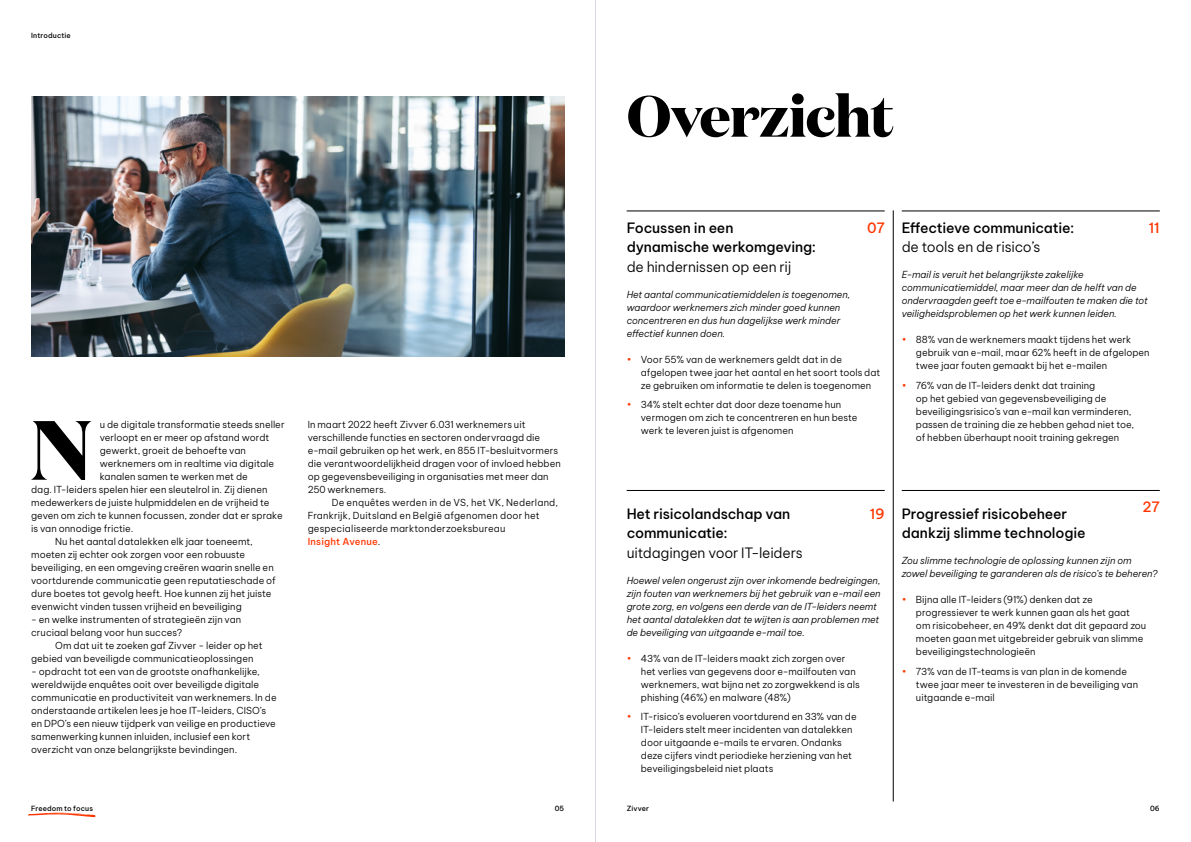
<style>
.page{position:relative;width:1191px;height:842px;background:#fff}
.page>*{position:absolute;margin:0;border:0;box-sizing:border-box;transform-origin:0 0}
.t1{font:700 83.8px "Domaine Display";color:#000}
.t2{font:700 58px "Domaine Display";letter-spacing:-.015em;color:#000}
.t3{font:500 14px/19.5px "Be Vietnam Pro";letter-spacing:-.01em;color:#000}
.t4{font:300 14px "Be Vietnam Pro";letter-spacing:-.015em;color:#000}
.t5{font:500 14px "Be Vietnam Pro";letter-spacing:-.025em;color:#ff3600}
.t6{font:300 9.5px/13px "Be Vietnam Pro";color:#000}
.t7{font:italic 300 9.5px/13px "Be Vietnam Pro";letter-spacing:-.005em;color:#000}
.t8{font:500 7px "Be Vietnam Pro";letter-spacing:.015em;color:#000}
.s1{font-weight:500;color:#ff3600}
.s2{color:#ff3600}
</style>
<div class="page">
<img style="left:31px;top:96px;width:533px;height:260px">
<svg style="left:28px;top:813px;width:68px;height:4px"></svg>
<hr style="left:626px;top:210px;width:258px;height:1px;background:#000">
<hr style="left:626px;top:490px;width:258px;height:1px;background:#000">
<hr style="left:901px;top:490px;width:258px;height:1px;background:#000">
<hr style="left:901px;top:210px;width:258px;height:1px;background:#000">
<hr style="left:893px;top:210px;width:1px;height:591px;background:#000">
<hr style="left:595px;top:0;width:1px;height:842px;background:#d6dbe3">
<p class="t8" style="left:31px;top:30px;width:41px">Introductie</p>
<h1 class="t1" style="left:31px;top:395px;width:62px">N</h1>
<p class="t6" style="left:100px;top:417px;width:186px">u de digitale transformatie steeds sneller</p>
<p class="t6" style="left:100px;top:430px;width:171px">verloopt en er meer op afstand wordt</p>
<p class="t6" style="left:100px;top:443px;width:148px">gewerkt, groeit de behoefte van</p>
<p class="t6" style="left:100px;top:456px;width:176px">werknemers om in realtime via digitale</p>
<p class="t6" style="left:100px;top:469px;width:149px">kanalen samen te werken met de</p>
<p class="t6" style="left:31px;top:482px;width:238px">dag. IT-leiders spelen hier een sleutelrol in. Zij dienen</p>
<p class="t6" style="left:31px;top:495px;width:240px">medewerkers de juiste hulpmiddelen en de vrijheid te</p>
<p class="t6" style="left:31px;top:508px;width:253px">geven om zich te kunnen focussen, zonder dat er sprake</p>
<p class="t6" style="left:31px;top:521px;width:104px">is van onnodige frictie.</p>
<p class="t6" style="left:55px;top:534px;width:199px">Nu het aantal datalekken elk jaar toeneemt,</p>
<p class="t6" style="left:31px;top:547px;width:215px">moeten zij echter ook zorgen voor een robuuste</p>
<p class="t6" style="left:31px;top:560px;width:244px">beveiliging, en een omgeving creëren waarin snelle en</p>
<p class="t6" style="left:31px;top:573px;width:246px">voortdurende communicatie geen reputatieschade of</p>
<p class="t6" style="left:31px;top:586px;width:242px">dure boetes tot gevolg heeft. Hoe kunnen zij het juiste</p>
<p class="t6" style="left:31px;top:599px;width:212px">evenwicht vinden tussen vrijheid en beveiliging</p>
<p class="t6" style="left:31px;top:612px;width:212px">- en welke instrumenten of strategieën zijn van cruciaal belang voor hun succes?</p>
<p class="t6" style="left:31px;top:638px;width:233px;text-indent:24px">Om dat uit te zoeken gaf Zivver - leider op het gebied van beveiligde communicatieoplossingen</p>
<p class="t6" style="left:31px;top:664px;width:247px">- opdracht tot een van de grootste onafhankelijke, wereldwijde enquêtes ooit over beveiligde digitale communicatie en productiviteit van werknemers. In de onderstaande artikelen lees je hoe IT-leiders, CISO’s en DPO’s een nieuw tijdperk van veilige en productieve samenwerking kunnen inluiden, inclusief een kort overzicht van onze belangrijkste bevindingen.</p>
<p class="t6" style="left:308px;top:417px;width:255px">In maart 2022 heeft Zivver 6.031 werknemers uit verschillende functies en sectoren ondervraagd die e-mail gebruiken op het werk, en 855 IT-besluitvormers die verantwoordelijkheid dragen voor of invloed hebben op gegevensbeveiliging in organisaties met meer dan 250 werknemers.</p>
<p class="t6" style="left:308px;top:495px;width:252px;text-indent:24px">De enquêtes werden in de VS, het VK, Nederland, Frankrijk, Duitsland en België afgenomen door het gespecialiseerde marktonderzoeksbureau<br><span class="s1">Insight Avenue</span>.</p>
<h2 class="t2" style="left:626px;top:78px;width:269px">Overzicht</h2>
<h3 class="t3" style="left:901px;top:216px;width:174px">Effectieve communicatie:</h3>
<h3 class="t4" style="left:901px;top:236px;width:140px">de tools en de risico’s</h3>
<p class="t7" style="left:901px;top:267px;width:247px">E-mail is veruit het belangrijkste zakelijke communicatiemiddel, maar meer dan de helft van de ondervraagden geeft toe e-mailfouten te maken die tot veiligheidsproblemen op het werk kunnen leiden.</p>
<p class="t6" style="left:916px;top:332px;width:235px;text-indent:-14px"><span class="s2">•</span> 88% van de werknemers maakt tijdens het werk gebruik van e-mail, maar 62% heeft in de afgelopen twee jaar fouten gemaakt bij het e-mailen</p>
<p class="t6" style="left:916px;top:378px;width:220px;text-indent:-14px"><span class="s2">•</span> 76% van de IT-leiders denkt dat training<br>op het gebied van gegevensbeveiliging de beveiligingsrisico’s van e-mail kan verminderen, passen de training die ze hebben gehad niet toe, of hebben überhaupt nooit training gekregen</p>
<h3 class="t3" style="left:626px;top:216px;width:191px">Focussen in een dynamische werkomgeving:</h3>
<h3 class="t4" style="left:626px;top:255px;width:166px">de hindernissen op een rij</h3>
<p class="t7" style="left:626px;top:287px;width:225px">Het aantal communicatiemiddelen is toegenomen, waardoor werknemers zich minder goed kunnen concentreren en dus hun dagelijkse werk minder effectief kunnen doen.</p>
<p class="t6" style="left:641px;top:352px;width:241px;text-indent:-14px"><span class="s2">•</span> Voor 55% van de werknemers geldt dat in de afgelopen twee jaar het aantal en het soort tools dat ze gebruiken om informatie te delen is toegenomen</p>
<p class="t6" style="left:641px;top:397px;width:218px;text-indent:-14px"><span class="s2">•</span> 34% stelt echter dat door deze toename hun vermogen om zich te concentreren en hun beste werk te leveren juist is afgenomen</p>
<h3 class="t5" style="left:867px;top:216px;width:19px">07</h3>
<h3 class="t5" style="left:1149px;top:216px;width:12px">11</h3>
<h3 class="t3" style="left:626px;top:502px;width:165px">Het risicolandschap van communicatie:</h3>
<h3 class="t4" style="left:626px;top:541px;width:178px">uitdagingen voor IT-leiders</h3>
<p class="t7" style="left:626px;top:573px;width:255px">Hoewel velen ongerust zijn over inkomende bedreigingen, zijn fouten van werknemers bij het gebruik van e-mail een grote zorg, en volgens een derde van de IT-leiders neemt het aantal datalekken dat te wijten is aan problemen met de beveiliging van uitgaande e-mail toe.</p>
<p class="t6" style="left:641px;top:651px;width:220px;text-indent:-14px"><span class="s2">•</span> 43% van de IT-leiders maakt zich zorgen over het verlies van gegevens door e-mailfouten van werknemers, wat bijna net zo zorgwekkend is als phishing (46%) en malware (48%)</p>
<p class="t6" style="left:641px;top:709px;width:217px;text-indent:-14px"><span class="s2">•</span> IT-risico’s evolueren voortdurend en 33% van de IT-leiders stelt meer incidenten van datalekken door uitgaande e-mails te ervaren. Ondanks deze cijfers vindt periodieke herziening van het beveiligingsbeleid niet plaats</p>
<h3 class="t5" style="left:869px;top:502px;width:16px">19</h3>
<h3 class="t5" style="left:1142px;top:495px;width:19px">27</h3>
<h3 class="t3" style="left:901px;top:502px;width:185px">Progressief risicobeheer dankzij slimme technologie</h3>
<p class="t7" style="left:901px;top:553px;width:257px">Zou slimme technologie de oplossing kunnen zijn om zowel beveiliging te garanderen als de risico’s te beheren?</p>
<p class="t6" style="left:916px;top:592px;width:232px;text-indent:-14px"><span class="s2">•</span> Bijna alle IT-leiders (91%) denken dat ze progressiever te werk kunnen gaan als het gaat om risicobeheer, en 49% denkt dat dit gepaard zou moeten gaan met uitgebreider gebruik van slimme beveiligingstechnologieën</p>
<p class="t6" style="left:916px;top:664px;width:224px;text-indent:-14px"><span class="s2">•</span> 73% van de IT-teams is van plan in de komende twee jaar meer te investeren in de beveiliging van uitgaande e-mail</p>
<p class="t8" style="left:31px;top:802px;width:63px">Freedom to focus</p>
<p class="t8" style="left:555px;top:802px;width:11px">05</p>
<p class="t8" style="left:626px;top:802px;width:24px">Zivver</p>
<p class="t8" style="left:1150px;top:802px;width:11px">06</p>
</div>
